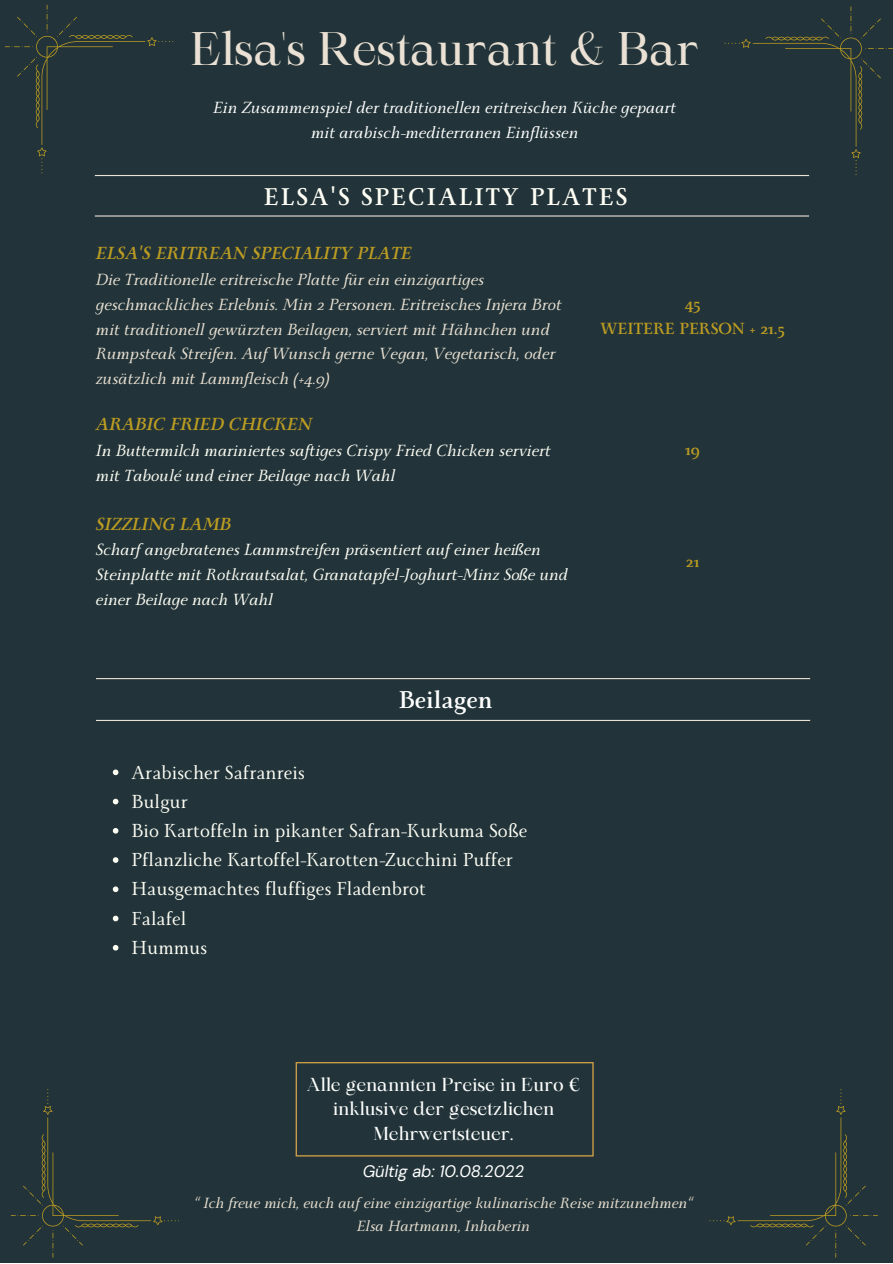
<style>
.page{position:relative;width:893px;height:1264px;background:#fff}
.page>*{position:absolute;margin:0;border:0;box-sizing:border-box;transform-origin:0 0}
.t1{font:45.15px "Maharlika";color:#eae1d4}
.t2{font:700 27px "Monterchi Serif";letter-spacing:.08em;color:#fffff6}
.t3{font:700 27px "Monterchi Serif";color:#fff}
.t4{font:21px/29.2px "Monterchi Serif";color:#fffff6}
.t5{font:italic 700 19.5px "Monterchi Serif";color:#bc9c22}
.t6{font:italic 18px/24.8px "Monterchi Serif";color:#eae1d4}
.t7{font:italic 18px/24.8px "Monterchi Serif";color:#fffff6}
.t8{font:italic 18px/24.8px "Monterchi Serif";color:#fff;text-align:center}
.t9{font:18px/24.8px "Maharlika";color:#fff;text-align:center}
.t10{font:700 18px/24.8px "Monterchi Serif";color:#bc9c22;text-align:center}
.t11{font:italic 16.5px/22.5px "Monterchi Serif";color:#eae1d4;text-align:center}
.t12{font:italic 16.5px "DM Sans";color:#fff}
</style>
<div class="page">
<div style="left:0;top:0;width:892px;height:1262px;background:#223439"></div>
<hr style="left:95px;top:215px;width:714px;height:1px;background:#eae1d4">
<hr style="left:96px;top:720px;width:714px;height:1px;background:#eae1d4">
<hr style="left:96px;top:678px;width:714px;height:1px;background:#eae1d4">
<svg style="left:724px;top:6px;width:168px;height:169px"></svg>
<svg style="left:709px;top:1089px;width:168px;height:168px"></svg>
<svg style="left:5px;top:5px;width:168px;height:168px"></svg>
<svg style="left:11px;top:1089px;width:168px;height:168px"></svg>
<hr style="left:95px;top:175px;width:714px;height:1px;background:#eae1d4">
<svg style="left:113px;top:769px;width:5px;height:6px"></svg>
<svg style="left:113px;top:798px;width:5px;height:6px"></svg>
<svg style="left:113px;top:828px;width:5px;height:5px"></svg>
<svg style="left:113px;top:857px;width:5px;height:5px"></svg>
<svg style="left:113px;top:886px;width:5px;height:6px"></svg>
<svg style="left:113px;top:915px;width:5px;height:6px"></svg>
<svg style="left:113px;top:945px;width:5px;height:5px"></svg>
<svg style="left:295px;top:1062px;width:298px;height:94px"></svg>
<h1 class="t1" style="left:191px;top:30px;width:509px">Elsa's Restaurant &amp; Bar</h1>
<p class="t8" style="left:213px;top:98px;width:464px">Ein Zusammenspiel der traditionellen eritreischen Küche gepaart mit arabisch-mediterranen Einflüssen</p>
<h2 class="t2" style="left:264px;top:183px;width:365px">ELSA'S SPECIALITY PLATES</h2>
<p class="t5" style="left:96px;top:244px;width:317px">ELSA'S ERITREAN SPECIALITY PLATE</p>
<p class="t6" style="left:96px;top:270px;width:467px">Die Traditionelle eritreische Platte für ein einzigartiges geschmackliches Erlebnis. Min 2 Personen. Eritreisches Injera Brot mit traditionell gewürzten Beilagen, serviert mit Hähnchen und Rumpsteak Streifen. Auf Wunsch gerne Vegan, Vegetarisch, oder zusätzlich mit Lammfleisch (+4.9)</p>
<p class="t10" style="left:600px;top:294px;width:186px">45<br>WEITERE PERSON + 21.5</p>
<p class="t5" style="left:96px;top:414px;width:217px">ARABIC FRIED CHICKEN</p>
<p class="t7" style="left:96px;top:441px;width:456px">In Buttermilch mariniertes saftiges Crispy Fried Chicken serviert mit Taboulé und einer Beilage nach Wahl</p>
<p class="t10" style="left:685px;top:440px;width:16px">19</p>
<p class="t5" style="left:96px;top:514px;width:137px">SIZZLING LAMB</p>
<p class="t7" style="left:96px;top:540px;width:473px">Scharf angebratenes Lammstreifen präsentiert auf einer heißen<br>Steinplatte mit Rotkrautsalat, Granatapfel-Joghurt-Minz Soße und einer Beilage nach Wahl</p>
<p class="t10" style="left:685px;top:551px;width:15px">21</p>
<h2 class="t3" style="left:398px;top:686px;width:95px">Beilagen</h2>
<p class="t4" style="left:132px;top:760px;width:397px">Arabischer Safranreis<br>Bulgur<br>Bio Kartoffeln in pikanter Safran-Kurkuma Soße<br>Pflanzliche Kartoffel-Karotten-Zucchini Puffer<br>Hausgemachtes fluffiges Fladenbrot<br>Falafel<br>Hummus</p>
<p class="t9" style="left:307px;top:1073px;width:275px">Alle genannten Preise in Euro € inklusive der gesetzlichen<br>Mehrwertsteuer.</p>
<p class="t12" style="left:362px;top:1160px;width:163px">Gültig ab: 10.08.2022</p>
<p class="t11" style="left:194px;top:1194px;width:500px">“ Ich freue mich, euch auf eine einzigartige kulinarische Reise mitzunehmen“<br>Elsa Hartmann, Inhaberin</p>
</div>
